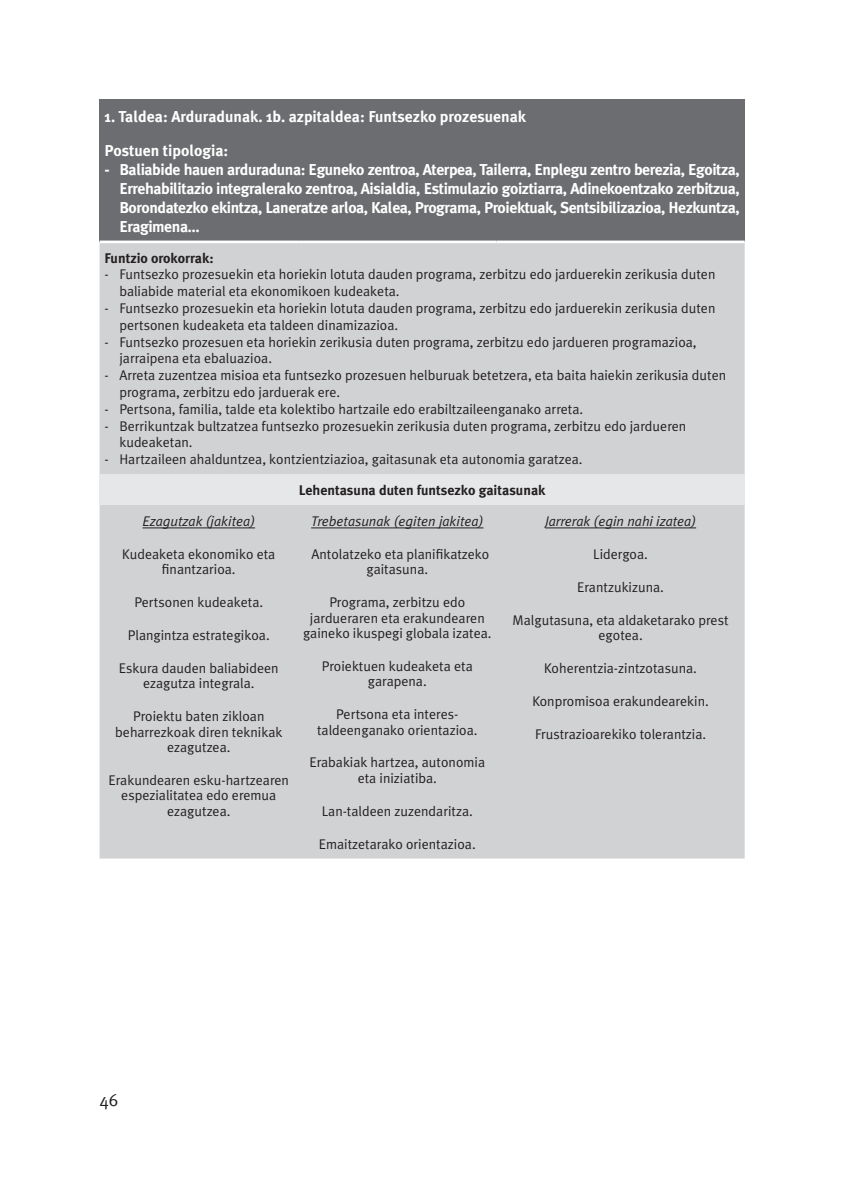
<style>
.page{position:relative;width:843px;height:1190px;background:#fff}
.page>*{position:absolute;margin:0;border:0;box-sizing:border-box;transform-origin:0 0}
.t1{font:17.5px "Meta Plus Normal";color:#231f20}
.t2{font:700 15.75px/18.9px "Meta Plus";color:#fff}
.t3{font:14px/15.4px "Meta Plus Normal";color:#231f20;text-align:center}
.t4{font:italic 14px "Meta Plus Normal";color:#231f20}
.t5{font:700 14px "Meta Plus";color:#231f20}
</style>
<div class="page">
<div style="left:100px;top:100px;width:644px;height:142px;background:#6c6d70"></div>
<div style="left:100px;top:243px;width:644px;height:616px;background:#d1d2d4"></div>
<div style="left:100px;top:474px;width:644px;height:31px;background:#e6e7e9"></div>
<hr style="left:100px;top:241px;width:198px;height:2px;background:#fff">
<hr style="left:298px;top:241px;width:198px;height:2px;background:#fff">
<hr style="left:496px;top:241px;width:248px;height:2px;background:#fff">
<hr style="left:143px;top:528px;width:112px;height:1px;background:#231f20">
<hr style="left:311px;top:528px;width:172px;height:1px;background:#231f20">
<hr style="left:545px;top:528px;width:151px;height:1px;background:#231f20">
<p class="t2" style="left:105px;top:99px;width:423px;line-height:34.6px">1. Taldea: Arduradunak. 1b. azpitaldea: Funtsezko prozesuenak<br>Postuen tipologia:</p>
<p class="t2" style="left:119px;top:160px;width:622px;text-align:justify;text-indent:-15px">- Baliabide hauen arduraduna: Eguneko zentroa, Aterpea, Tailerra, Enplegu zentro berezia, Egoitza, Errehabilitazio integralerako zentroa, Aisialdia, Estimulazio goiztiarra, Adinekoentzako zerbitzua, Borondatezko ekintza, Laneratze arloa, Kalea, Programa, Proiektuak, Sentsibilizazioa, Hezkuntza, Eragimena…</p>
<p class="t5" style="left:105px;top:250px;width:111px">Funtzio orokorrak:</p>
<p class="t3" style="left:119px;top:266px;width:597px;line-height:16.8px;text-align:left;text-indent:-15px">- Funtsezko prozesuekin eta horiekin lotuta dauden programa, zerbitzu edo jarduerekin zerikusia duten baliabide material eta ekonomikoen kudeaketa.</p>
<p class="t3" style="left:119px;top:300px;width:597px;line-height:16.8px;text-align:left;text-indent:-15px">- Funtsezko prozesuekin eta horiekin lotuta dauden programa, zerbitzu edo jarduerekin zerikusia duten pertsonen kudeaketa eta taldeen dinamizazioa.</p>
<p class="t3" style="left:119px;top:333px;width:579px;line-height:16.8px;text-align:left;text-indent:-15px">- Funtsezko prozesuen eta horiekin zerikusia duten programa, zerbitzu edo jardueren programazioa, jarraipena eta ebaluazioa.</p>
<p class="t3" style="left:119px;top:367px;width:608px;line-height:16.8px;text-align:left;text-indent:-15px">- Arreta zuzentzea misioa eta funtsezko prozesuen helburuak betetzera, eta baita haiekin zerikusia duten programa, zerbitzu edo jarduerak ere.</p>
<p class="t3" style="left:105px;top:401px;width:480px">- Pertsona, familia, talde eta kolektibo hartzaile edo erabiltzaileenganako arreta.</p>
<p class="t3" style="left:119px;top:417px;width:568px;line-height:16.8px;text-align:left;text-indent:-15px">- Berrikuntzak bultzatzea funtsezko prozesuekin zerikusia duten programa, zerbitzu edo jardueren kudeaketan.</p>
<p class="t3" style="left:105px;top:452px;width:479px">- Hartzaileen ahalduntzea, kontzientziazioa, gaitasunak eta autonomia garatzea.</p>
<p class="t5" style="left:299px;top:482px;width:248px">Lehentasuna duten funtsezko gaitasunak</p>
<p class="t4" style="left:143px;top:513px;width:114px">Ezagutzak (jakitea)</p>
<p class="t3" style="left:122px;top:546px;width:155px">Kudeaketa ekonomiko eta finantzarioa.</p>
<p class="t3" style="left:134px;top:594px;width:130px">Pertsonen kudeaketa.</p>
<p class="t3" style="left:128px;top:627px;width:143px">Plangintza estrategikoa.</p>
<p class="t3" style="left:119px;top:660px;width:161px">Eskura dauden baliabideen ezagutza integrala.</p>
<p class="t3" style="left:115px;top:708px;width:169px">Proiektu baten zikloan beharrezkoak diren teknikak ezagutzea.</p>
<p class="t3" style="left:109px;top:772px;width:182px">Erakundearen esku-hartzearen espezialitatea edo eremua ezagutzea.</p>
<p class="t4" style="left:311px;top:513px;width:174px">Trebetasunak (egiten jakitea)</p>
<p class="t3" style="left:311px;top:546px;width:179px">Antolatzeko eta planifikatzeko gaitasuna.</p>
<p class="t3" style="left:303px;top:594px;width:190px">Programa, zerbitzu edo jardueraren eta erakundearen gaineko ikuspegi globala izatea.</p>
<p class="t3" style="left:322px;top:658px;width:152px">Proiektuen kudeaketa eta garapena.</p>
<p class="t3" style="left:317px;top:706px;width:162px">Pertsona eta interes&shy;taldeenganako orientazioa.</p>
<p class="t3" style="left:309px;top:755px;width:177px">Erabakiak hartzea, autonomia eta iniziatiba.</p>
<p class="t3" style="left:322px;top:803px;width:152px">Lan-taldeen zuzendaritza.</p>
<p class="t3" style="left:319px;top:836px;width:158px">Emaitzetarako orientazioa.</p>
<p class="t4" style="left:545px;top:513px;width:153px">Jarrerak (egin nahi izatea)</p>
<p class="t3" style="left:593px;top:546px;width:56px">Lidergoa.</p>
<p class="t3" style="left:577px;top:579px;width:88px">Erantzukizuna.</p>
<p class="t3" style="left:512px;top:612px;width:217px">Malgutasuna, eta aldaketarako prest egotea.</p>
<p class="t3" style="left:544px;top:660px;width:154px">Koherentzia-zintzotasuna.</p>
<p class="t3" style="left:532px;top:693px;width:178px">Konpromisoa erakundearekin.</p>
<p class="t3" style="left:535px;top:726px;width:173px">Frustrazioarekiko tolerantzia.</p>
<p class="t1" style="left:100px;top:1089px;width:20px">46</p>
</div>
